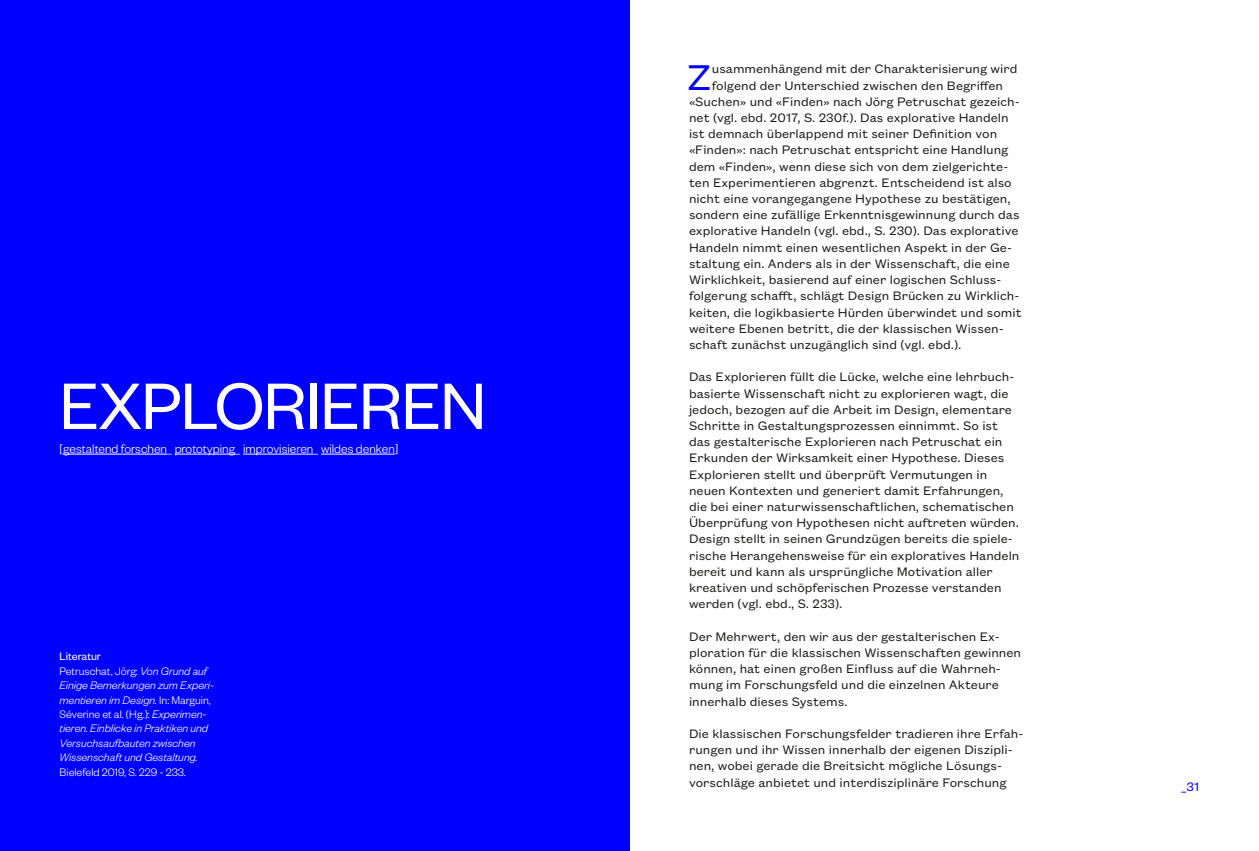
<style>
.page{position:relative;width:1259px;height:851px;background:#fff}
.page>*{position:absolute;margin:0;border:0;box-sizing:border-box;transform-origin:0 0}
.t1{font:72px "Founders Grotesk";letter-spacing:-.01em;color:#fff}
.t2{font:39.15px "Founders Grotesk Text";color:#00f}
.t3{font:13.5px/16.2px "Founders Grotesk Text";color:#1d1d1b}
.t4{font:300 13.5px "Founders Grotesk";color:#fff}
.t5{font:13.5px "Founders Grotesk Text";color:#00f}
.t6{font:italic 300 12px/14.4px "Founders Grotesk";color:#fff}
.t7{font:300 12px "Founders Grotesk";color:#fff}
.s1{font-weight:400;font-style:normal}
.s2{font-style:normal}
</style>
<div class="page">
<div style="left:0;top:0;width:629px;height:850px;background:#00f"></div>
<hr style="left:63px;top:454px;width:104px;height:1px;background:#fff">
<hr style="left:175px;top:454px;width:61px;height:1px;background:#fff">
<hr style="left:243px;top:454px;width:70px;height:1px;background:#fff">
<hr style="left:321px;top:454px;width:74px;height:1px;background:#fff">
<h1 class="t1" style="left:60px;top:362px;width:428px">EXPLORIEREN</h1>
<p class="t4" style="left:60px;top:440px;width:340px">[gestaltend forschen_ prototyping_ improvisieren_ wildes denken]</p>
<p class="t6" style="left:60px;top:648px;width:156px"><span class="s1">Literatur<br></span><span class="s2">Petruschat, Jörg:</span> Von Grund auf<br>Einige Bemerkungen zum Experi&shy;mentieren im Design. <span class="s2">In: Marguin,<br>Séverine et al. (Hg.):</span> Experimen&shy;tieren. Einblicke in Praktiken und<br>Versuchsaufbauten zwischen<br>Wissenschaft und Gestaltung.</p>
<p class="t7" style="left:60px;top:764px;width:128px">Bielefeld 2019, S. 229 - 233.</p>
<h2 class="t2" style="left:687px;top:50px;width:26px">Z</h2>
<p class="t3" style="left:712px;top:60px;width:307px">usammenhängend mit der Charakterisierung wird</p>
<p class="t3" style="left:712px;top:76px;width:293px">folgend der Unterschied zwischen den Begriffen</p>
<p class="t3" style="left:689px;top:92px;width:332px">«Suchen» und «Finden» nach Jörg Petruschat gezeich-</p>
<p class="t3" style="left:689px;top:109px;width:321px">net (vgl. ebd. 2017, S. 230f.). Das explorative Handeln</p>
<p class="t3" style="left:689px;top:125px;width:310px">ist demnach überlappend mit seiner Definition von</p>
<p class="t3" style="left:689px;top:141px;width:321px">«Finden»: nach Petruschat entspricht eine Handlung</p>
<p class="t3" style="left:689px;top:157px;width:321px">dem «Finden», wenn diese sich von dem zielgerichte-</p>
<p class="t3" style="left:689px;top:173px;width:324px">ten Experimentieren abgrenzt. Entscheidend ist also</p>
<p class="t3" style="left:689px;top:190px;width:323px">nicht eine vorangegangene Hypothese zu bestätigen,</p>
<p class="t3" style="left:689px;top:206px;width:332px">sondern eine zufällige Erkenntnisgewinnung durch das</p>
<p class="t3" style="left:689px;top:222px;width:331px">explorative Handeln (vgl. ebd., S. 230). Das explorative</p>
<p class="t3" style="left:689px;top:238px;width:324px">Handeln nimmt einen wesentlichen Aspekt in der Ge-</p>
<p class="t3" style="left:689px;top:254px;width:322px">staltung ein. Anders als in der Wissenschaft, die eine</p>
<p class="t3" style="left:689px;top:271px;width:314px">Wirklichkeit, basierend auf einer logischen Schluss-</p>
<p class="t3" style="left:689px;top:287px;width:332px">folgerung schafft, schlägt Design Brücken zu Wirklich-</p>
<p class="t3" style="left:689px;top:303px;width:334px">keiten, die logikbasierte Hürden überwindet und somit</p>
<p class="t3" style="left:689px;top:319px;width:316px">weitere Ebenen betritt, die der klassischen Wissen-</p>
<p class="t3" style="left:689px;top:335px;width:274px">schaft zunächst unzugänglich sind (vgl. ebd.).</p>
<p class="t3" style="left:689px;top:368px;width:332px">Das Explorieren füllt die Lücke, welche eine lehrbuch&shy;basierte Wissenschaft nicht zu explorieren wagt, die jedoch, bezogen auf die Arbeit im Design, elementare Schritte in Gestaltungsprozessen einnimmt. So ist das gestalterische Explorieren nach Petruschat ein Erkunden der Wirksamkeit einer Hypothese. Dieses Explorieren stellt und überprüft Vermutungen in neuen Kontexten und generiert damit Erfahrungen, die bei einer naturwissenschaftlichen, schematischen Überprüfung von Hypothesen nicht auftreten würden.<br>Design stellt in seinen Grundzügen bereits die spiele&shy;rische Herangehensweise für ein exploratives Handeln bereit und kann als ursprüngliche Motivation aller kreativen und schöpferischen Prozesse verstanden werden (vgl. ebd., S. 233).</p>
<p class="t3" style="left:689px;top:627px;width:333px">Der Mehrwert, den wir aus der gestalterischen Ex&shy;ploration für die klassischen Wissenschaften gewinnen können, hat einen großen Einfluss auf die Wahrneh&shy;mung im Forschungsfeld und die einzelnen Akteure innerhalb dieses Systems.</p>
<p class="t3" style="left:689px;top:724px;width:336px">Die klassischen Forschungsfelder tradieren ihre Erfah&shy;rungen und ihr Wissen innerhalb der eigenen Diszipli&shy;nen, wobei gerade die Breitsicht mögliche Lösungs&shy;vorschläge anbietet und interdisziplinäre Forschung</p>
<p class="t5" style="left:1181px;top:777px;width:20px">_31</p>
</div>
